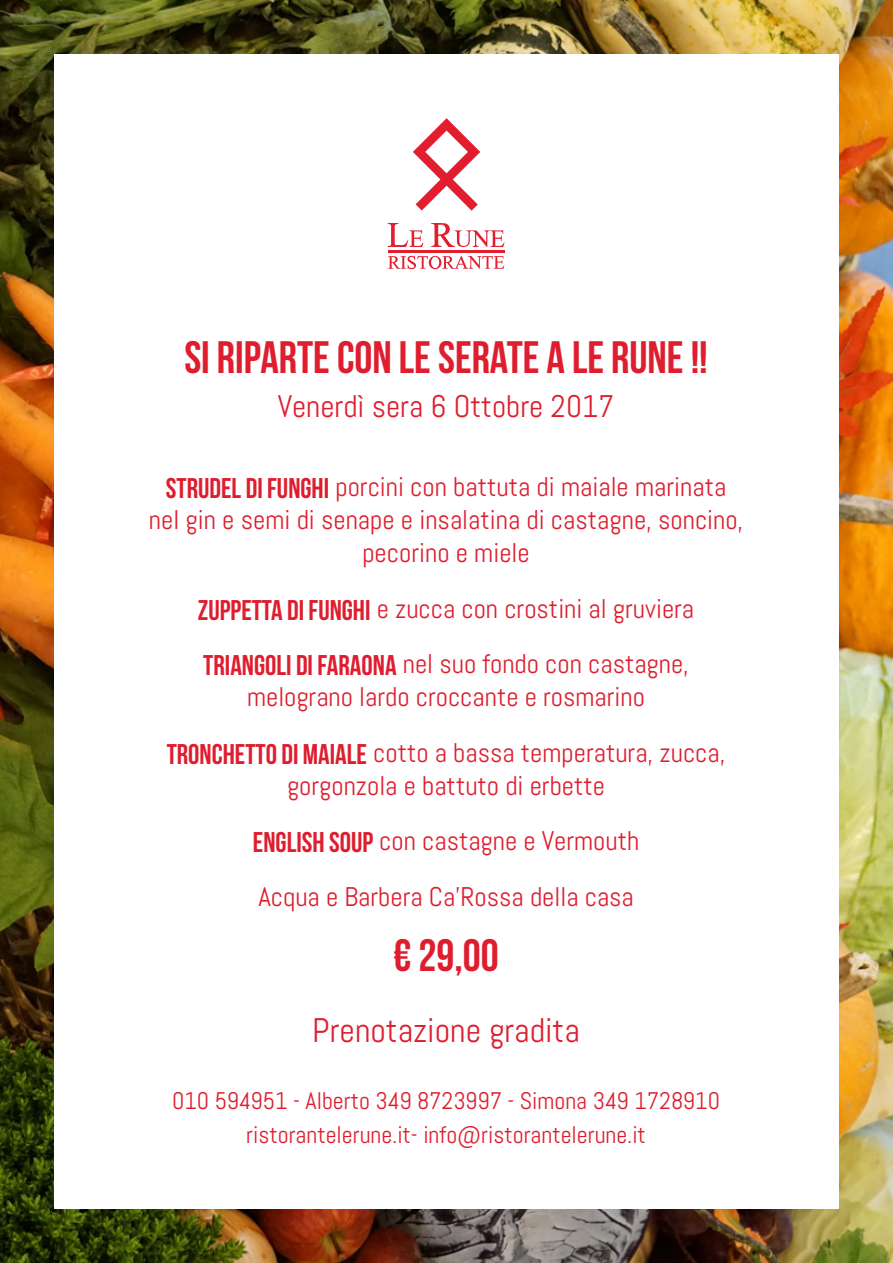
<style>
.page{position:relative;width:893px;height:1263px;background:#fff}
.page>*{position:absolute;margin:0;border:0;box-sizing:border-box;transform-origin:0 0}
.t1{font:45.45px "Bebas Neue";color:#de1e2f}
.t2{font:34.05px "Abel";color:#de1e2f}
.t3{font:31.2px "Abel";color:#de1e2f}
.t4{font:27px/55.5px "Abel";color:#de1e2f;text-align:center}
.t5{font:24px/34.5px "Abel";color:#de1e2f;text-align:center}
.s1{font-family:"Bebas Neue";font-size:28.5px}
</style>
<div class="page">
<img style="left:0;top:0;width:893px;height:1263px">
<div style="left:54px;top:54px;width:785px;height:1155px;background:#fff"></div>
<svg style="left:388px;top:223px;width:35px;height:24px"></svg>
<svg style="left:431px;top:223px;width:74px;height:24px"></svg>
<hr style="left:388px;top:250px;width:116px;height:3px;background:#e11d2e">
<svg style="left:388px;top:256px;width:116px;height:13px"></svg>
<svg style="left:413px;top:118px;width:67px;height:93px"></svg>
<h1 class="t1" style="left:184px;top:332px;width:525px">SI RIPARTE CON LE SERATE A LE RUNE !!</h1>
<p class="t3" style="left:278px;top:386px;width:338px">Venerdì sera 6 Ottobre 2017</p>
<p class="t4" style="left:149px;top:471px;width:596px;line-height:33px"><span class="s1">STRUDEL DI FUNGHI</span> porcini con battuta di maiale marinata nel gin e semi di senape e insalatina di castagne, soncino, pecorino e miele</p>
<p class="t4" style="left:198px;top:581px;width:498px;text-align:left"><span class="s1">ZUPPETTA DI FUNGHI</span> e zucca con crostini al gruviera<br><span class="s1">TRIANGOLI DI FARAONA</span> nel suo fondo con castagne,</p>
<p class="t4" style="left:167px;top:669px;width:560px">melograno lardo croccante e rosmarino<br><span class="s1">TRONCHETTO DI MAIALE</span> cotto a bassa temperatura, zucca,</p>
<p class="t4" style="left:253px;top:758px;width:388px">gorgonzola e battuto di erbette<br><span class="s1">ENGLISH SOUP</span> con castagne e Vermouth<br>Acqua e Barbera Ca’Rossa della casa</p>
<h1 class="t1" style="left:393px;top:930px;width:107px">€ 29,00</h1>
<p class="t2" style="left:312px;top:1008px;width:269px">Prenotazione gradita</p>
<p class="t5" style="left:172px;top:1083px;width:549px">010 594951 - Alberto 349 8723997 - Simona 349 1728910 ristorantelerune.it- info@ristorantelerune.it</p>
</div>
